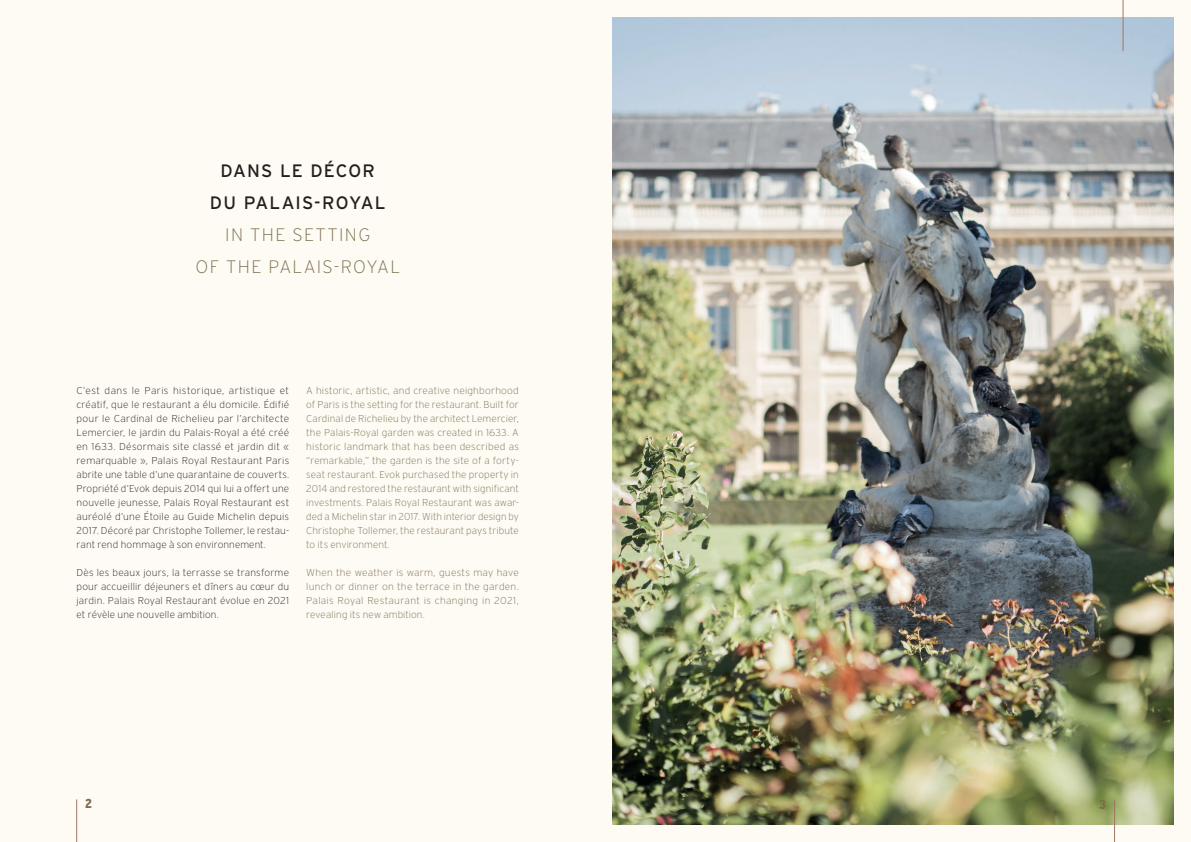
<style>
.page{position:relative;width:1191px;height:842px;background:#fff}
.page>*{position:absolute;margin:0;border:0;box-sizing:border-box;transform-origin:0 0}
.t1{font:200 18px/32px "Interstate";letter-spacing:.07em;color:#7a6e4d;text-align:center}
.t2{font:18px/32px "Interstate";letter-spacing:.06em;color:#231f20;text-align:center}
.t3{font:900 13px "Interstate Condensed";color:#7a6e4d}
.t4{font:200 10px/14px "Interstate";letter-spacing:.01em;color:#231f20;text-align:justify}
.t5{font:200 10px/14px "Interstate";letter-spacing:.01em;color:#7a6e4d;text-align:justify}
</style>
<div class="page">
<div style="left:595px;top:0;width:596px;height:842px;background:#fefaf4"></div>
<div style="left:0;top:0;width:595px;height:842px;background:#fefaf4"></div>
<img style="left:612px;top:17px;width:562px;height:808px">
<hr style="left:1122px;top:0;width:1px;height:51px;background:#9f7866">
<hr style="left:1114px;top:799px;width:1px;height:43px;background:#9f7866">
<hr style="left:76px;top:799px;width:1px;height:43px;background:#9f7866">
<h1 class="t2" style="left:210px;top:154px;width:177px">DANS LE DÉCOR<br>DU PALAIS-ROYAL</h1>
<h1 class="t1" style="left:195px;top:218px;width:206px">IN THE SETTING<br>OF THE PALAIS-ROYAL</h1>
<p class="t4" style="left:77px;top:383px;width:214px">C’est dans le Paris historique, artistique et créatif, que le restaurant a élu domicile. Édifié pour le Cardinal de Richelieu par l’architecte Lemercier, le jardin du Palais-Royal a été créé en 1633. Désormais site classé et jardin dit « remarquable », Palais Royal Restaurant Paris abrite une table d’une quarantaine de couverts.<br>Propriété d’Evok depuis 2014 qui lui a offert une nouvelle jeunesse, Palais Royal Restaurant est auréolé d’une Étoile au Guide Michelin depuis 2017. Décoré par Christophe Tollemer, le restau&shy;rant rend hommage à son environnement.</p>
<p class="t4" style="left:77px;top:565px;width:214px">Dès les beaux jours, la terrasse se transforme pour accueillir déjeuners et dîners au cœur du jardin. Palais Royal Restaurant évolue en 2021 et révèle une nouvelle ambition.</p>
<p class="t5" style="left:306px;top:383px;width:214px">A historic, artistic, and creative neighborhood of Paris is the setting for the restaurant. Built for Cardinal de Richelieu by the architect Lemercier, the Palais-Royal garden was created in 1633. A historic landmark that has been described as “remarkable,” the garden is the site of a forty&shy;seat restaurant. Evok purchased the property in 2014 and restored the restaurant with significant investments. Palais Royal Restaurant was awar&shy;ded a Michelin star in 2017. With interior design by Christophe Tollemer, the restaurant pays tribute to its environment.</p>
<p class="t5" style="left:306px;top:565px;width:214px">When the weather is warm, guests may have lunch or dinner on the terrace in the garden.<br>Palais Royal Restaurant is changing in 2021, revealing its new ambition.</p>
<h2 class="t3" style="left:85px;top:798px;width:8px">2</h2>
<h2 class="t3" style="left:1099px;top:798px;width:8px">3</h2>
</div>
